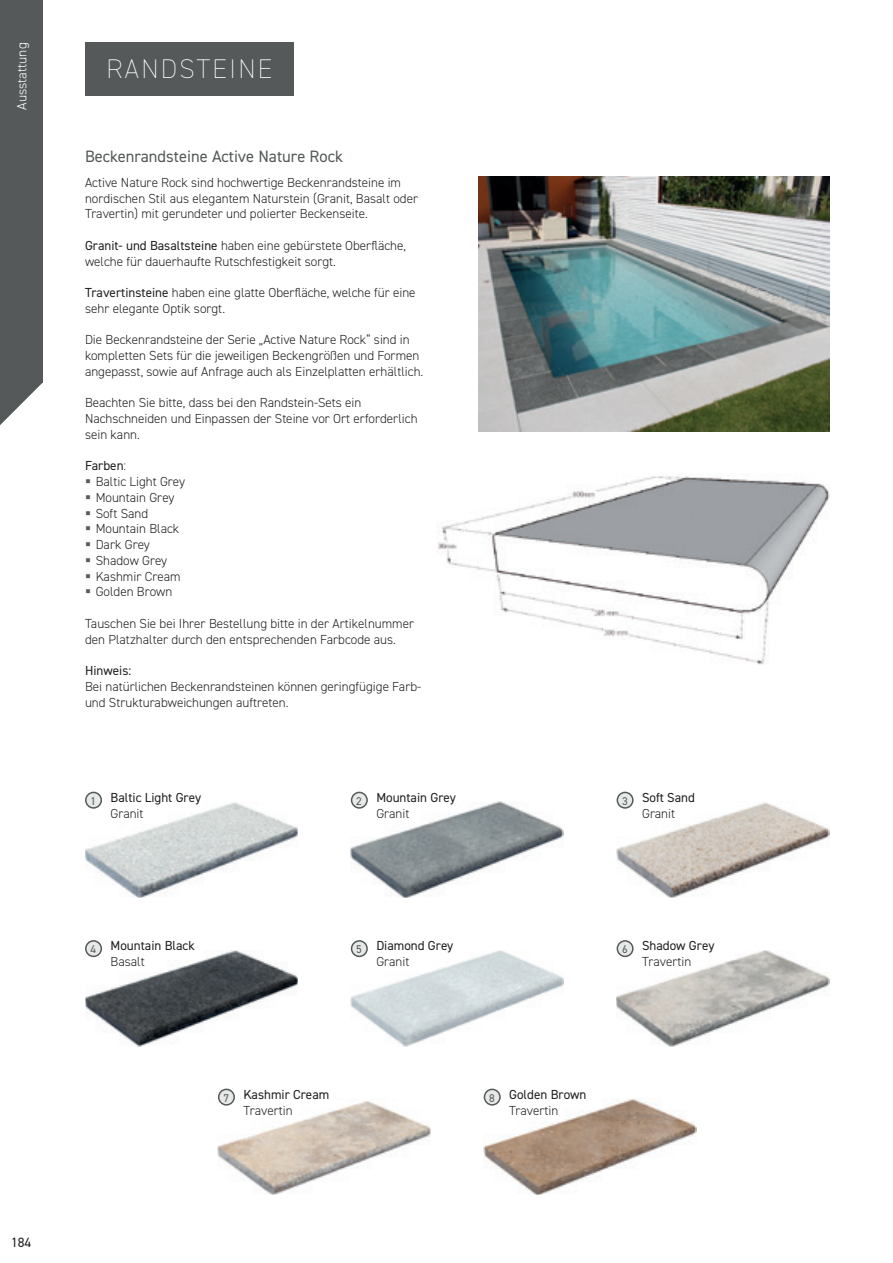
<style>
.page{position:relative;width:893px;height:1263px;background:#fff}
.page>*{position:absolute;margin:0;border:0;box-sizing:border-box;transform-origin:0 0}
.t1{font:200 27px "DIN2014";letter-spacing:.085em;color:#fff}
.t2{font:16.5px "DIN2014";color:#55595a}
.t3{font:300 13.5px "DIN2014";color:#fff}
.t4{font:13.5px "DIN2014";color:#231f20}
.t5{font:300 13.2px/15.8px "DIN2014";color:#231f20}
.t6{font:13.2px "DIN2014";color:#231f20}
.t7{font:11.25px "DIN2014";color:#55595a}
.s1{font-weight:400}
</style>
<div class="page">
<img style="left:478px;top:177px;width:351px;height:255px">
<img style="left:617px;top:950px;width:212px;height:96px">
<img style="left:351px;top:950px;width:212px;height:96px">
<div style="left:85px;top:43px;width:209px;height:53px;background:#56595a"></div>
<img style="left:438px;top:476px;width:391px;height:189px">
<img style="left:351px;top:802px;width:212px;height:95px">
<img style="left:85px;top:950px;width:213px;height:96px">
<img style="left:218px;top:1099px;width:213px;height:95px">
<img style="left:617px;top:802px;width:212px;height:96px">
<img style="left:484px;top:1099px;width:212px;height:95px">
<img style="left:85px;top:802px;width:213px;height:95px">
<div style="left:86px;top:792px;width:15px;height:16px;background:#e7e9e8;border-radius:50%"></div>
<div style="left:85px;top:792px;width:17px;height:17px;border:2px solid #55595a;border-radius:50%"></div>
<div style="left:352px;top:792px;width:15px;height:16px;background:#e7e9e8;border-radius:50%"></div>
<div style="left:351px;top:792px;width:17px;height:17px;border:2px solid #55595a;border-radius:50%"></div>
<div style="left:617px;top:792px;width:16px;height:16px;background:#e7e9e8;border-radius:50%"></div>
<div style="left:617px;top:792px;width:17px;height:17px;border:2px solid #55595a;border-radius:50%"></div>
<div style="left:86px;top:941px;width:15px;height:15px;background:#e7e9e8;border-radius:50%"></div>
<div style="left:85px;top:940px;width:17px;height:17px;border:2px solid #55595a;border-radius:50%"></div>
<div style="left:352px;top:941px;width:15px;height:15px;background:#e7e9e8;border-radius:50%"></div>
<div style="left:351px;top:940px;width:17px;height:17px;border:2px solid #55595a;border-radius:50%"></div>
<div style="left:617px;top:941px;width:16px;height:15px;background:#e7e9e8;border-radius:50%"></div>
<div style="left:617px;top:940px;width:17px;height:17px;border:2px solid #55595a;border-radius:50%"></div>
<div style="left:219px;top:1089px;width:15px;height:16px;background:#e7e9e8;border-radius:50%"></div>
<div style="left:218px;top:1088px;width:17px;height:17px;border:2px solid #55595a;border-radius:50%"></div>
<div style="left:484px;top:1089px;width:16px;height:16px;background:#e7e9e8;border-radius:50%"></div>
<div style="left:484px;top:1088px;width:17px;height:17px;border:2px solid #55595a;border-radius:50%"></div>
<div style="left:0;top:0;width:43px;height:383px;background:#56595a"></div>
<svg style="left:0;top:383px;width:42px;height:42px"></svg>
<p class="t3" style="left:14px;top:110px;width:69px;rotate:-90deg">Ausstattung</p>
<p class="t4" style="left:11px;top:1234px;width:22px">184</p>
<h1 class="t1" style="left:106px;top:53px;width:168px">RANDSTEINE</h1>
<p class="t2" style="left:85px;top:146px;width:260px">Beckenrandsteine Active Nature Rock</p>
<p class="t5" style="left:85px;top:174px;width:335px">Active Nature Rock sind hochwertige Beckenrandsteine im nordischen Stil aus elegantem Naturstein (Granit, Basalt oder<br>Travertin) mit gerundeter und polierter Beckenseite.</p>
<p class="t5" style="left:85px;top:237px;width:322px"><span class="s1">Granit- und Basaltsteine</span> haben eine gebürstete Oberfläche, welche für dauerhaufte Rutschfestigkeit sorgt.</p>
<p class="t5" style="left:85px;top:285px;width:332px"><span class="s1">Travertinsteine</span> haben eine glatte Oberfläche, welche für eine sehr elegante Optik sorgt.</p>
<p class="t5" style="left:85px;top:332px;width:340px">Die Beckenrandsteine der Serie „Active Nature Rock“ sind in kompletten Sets für die jeweiligen Beckengrößen und Formen angepasst, sowie auf Anfrage auch als Einzelplatten erhältlich.</p>
<p class="t5" style="left:85px;top:395px;width:334px">Beachten Sie bitte, dass bei den Randstein-Sets ein<br>Nachschneiden und Einpassen der Steine vor Ort erforderlich sein kann.</p>
<p class="t5" style="left:96px;top:458px;width:91px;text-indent:-11px"><span class="s1">Farben</span>:<br>Baltic Light Grey<br>Mountain Grey<br>Soft Sand<br>Mountain Black<br>Dark Grey<br>Shadow Grey<br>Kashmir Cream<br>Golden Brown</p>
<p class="t5" style="left:85px;top:615px;width:331px">Tauschen Sie bei Ihrer Bestellung bitte in der Artikelnummer den Platzhalter durch den entsprechenden Farbcode aus.</p>
<p class="t6" style="left:85px;top:662px;width:48px">Hinweis:</p>
<p class="t5" style="left:85px;top:678px;width:338px">Bei natürlichen Beckenrandsteinen können geringfügige Farb&shy;und Strukturabweichungen auftreten.</p>
<p class="t6" style="left:111px;top:789px;width:92px">Baltic Light Grey</p>
<p class="t5" style="left:111px;top:805px;width:35px">Granit</p>
<p class="t6" style="left:376px;top:789px;width:81px">Mountain Grey</p>
<p class="t5" style="left:376px;top:805px;width:35px">Granit</p>
<p class="t7" style="left:90px;top:794px;width:7px">1</p>
<p class="t7" style="left:356px;top:794px;width:7px">2</p>
<p class="t7" style="left:622px;top:794px;width:7px">3</p>
<p class="t6" style="left:642px;top:789px;width:54px">Soft Sand</p>
<p class="t5" style="left:642px;top:805px;width:35px">Granit</p>
<p class="t6" style="left:376px;top:937px;width:79px">Diamond Grey</p>
<p class="t5" style="left:376px;top:954px;width:35px">Granit</p>
<p class="t6" style="left:111px;top:937px;width:86px">Mountain Black</p>
<p class="t5" style="left:111px;top:954px;width:36px">Basalt</p>
<p class="t7" style="left:90px;top:942px;width:7px">4</p>
<p class="t7" style="left:356px;top:942px;width:7px">5</p>
<p class="t7" style="left:622px;top:942px;width:7px">6</p>
<p class="t6" style="left:642px;top:937px;width:74px">Shadow Grey</p>
<p class="t5" style="left:642px;top:954px;width:51px">Travertin</p>
<p class="t6" style="left:243px;top:1086px;width:87px">Kashmir Cream</p>
<p class="t5" style="left:243px;top:1102px;width:51px">Travertin</p>
<p class="t7" style="left:223px;top:1090px;width:7px">7</p>
<p class="t7" style="left:489px;top:1090px;width:7px">8</p>
<p class="t6" style="left:509px;top:1086px;width:79px">Golden Brown</p>
<p class="t5" style="left:509px;top:1102px;width:51px">Travertin</p>
</div>
